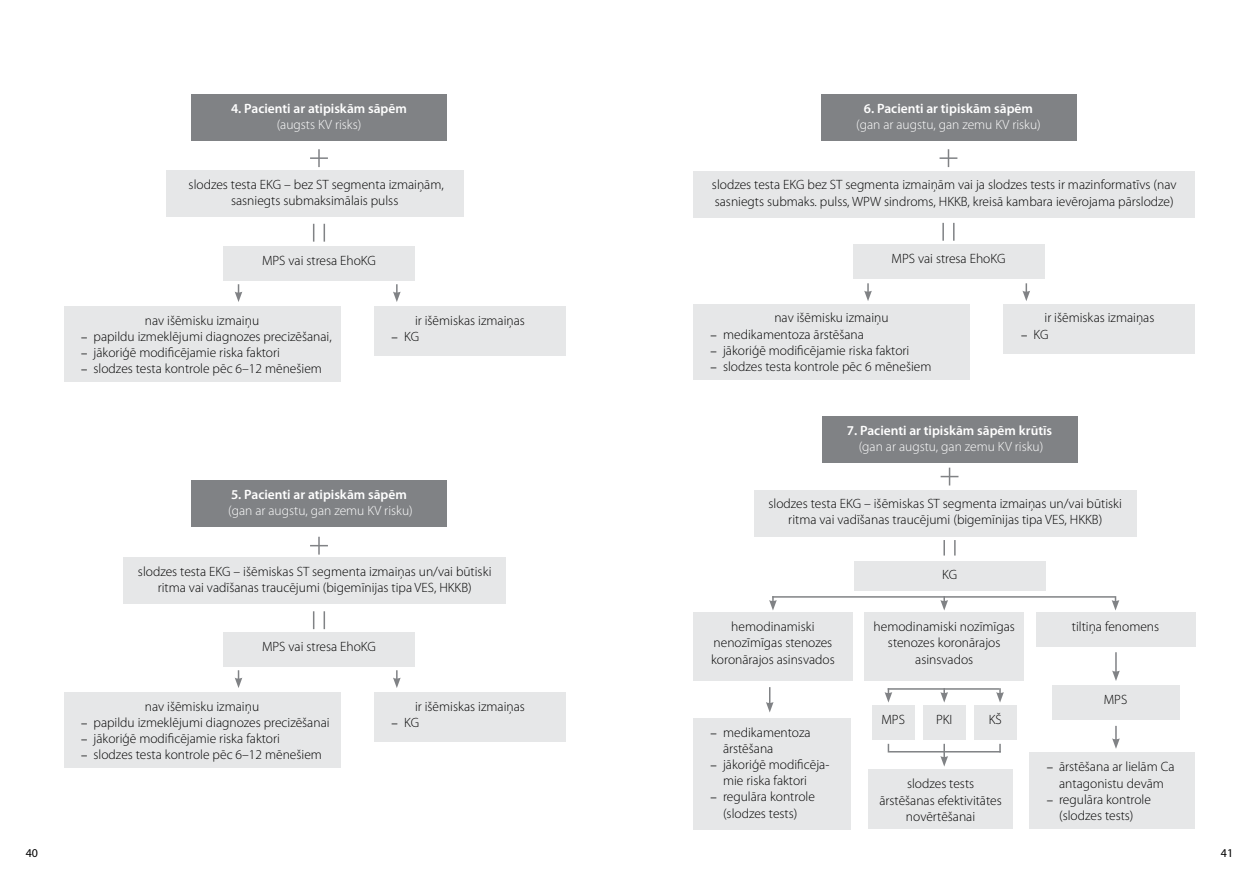
<style>
.page{position:relative;width:1259px;height:893px;background:#fff}
.page>*{position:absolute;margin:0;border:0;box-sizing:border-box;transform-origin:0 0}
.t1{font:300 13.5px/16.2px "Myriad Pro";color:#000;text-align:center}
.t2{font:600 13.5px "Myriad Pro";color:#fff}
.t3{font:300 13.5px "Myriad Pro";color:#fff}
.t4{font:12px "Myriad Pro";color:#000}
.s1{font-family:"Minion Pro";font-weight:400}
</style>
<div class="page">
<div style="left:191px;top:95px;width:255px;height:46px;background:#808285"></div>
<div style="left:166px;top:170px;width:297px;height:47px;background:#e6e7e8"></div>
<div style="left:223px;top:247px;width:192px;height:34px;background:#e6e7e8"></div>
<svg style="left:310px;top:149px;width:18px;height:18px"></svg>
<svg style="left:313px;top:224px;width:1px;height:18px"></svg>
<svg style="left:323px;top:224px;width:2px;height:18px"></svg>
<div style="left:64px;top:306px;width:276px;height:76px;background:#e6e7e8"></div>
<div style="left:374px;top:306px;width:192px;height:50px;background:#e6e7e8"></div>
<svg style="left:235px;top:284px;width:7px;height:18px"></svg>
<svg style="left:393px;top:284px;width:8px;height:18px"></svg>
<div style="left:821px;top:95px;width:255px;height:46px;background:#808285"></div>
<div style="left:693px;top:171px;width:502px;height:46px;background:#e6e7e8"></div>
<div style="left:853px;top:244px;width:191px;height:34px;background:#e6e7e8"></div>
<svg style="left:939px;top:149px;width:18px;height:18px"></svg>
<svg style="left:942px;top:223px;width:2px;height:18px"></svg>
<svg style="left:953px;top:223px;width:1px;height:18px"></svg>
<div style="left:693px;top:304px;width:276px;height:76px;background:#e6e7e8"></div>
<div style="left:1003px;top:304px;width:192px;height:49px;background:#e6e7e8"></div>
<svg style="left:864px;top:283px;width:8px;height:18px"></svg>
<svg style="left:1022px;top:283px;width:8px;height:18px"></svg>
<div style="left:191px;top:480px;width:255px;height:47px;background:#808285"></div>
<div style="left:123px;top:557px;width:383px;height:47px;background:#e6e7e8"></div>
<div style="left:223px;top:633px;width:192px;height:34px;background:#e6e7e8"></div>
<svg style="left:310px;top:537px;width:18px;height:18px"></svg>
<svg style="left:313px;top:611px;width:1px;height:18px"></svg>
<svg style="left:323px;top:611px;width:2px;height:18px"></svg>
<div style="left:64px;top:692px;width:276px;height:76px;background:#e6e7e8"></div>
<div style="left:374px;top:692px;width:192px;height:50px;background:#e6e7e8"></div>
<svg style="left:235px;top:670px;width:7px;height:18px"></svg>
<svg style="left:393px;top:670px;width:8px;height:18px"></svg>
<div style="left:822px;top:416px;width:255px;height:47px;background:#808285"></div>
<div style="left:754px;top:490px;width:382px;height:46px;background:#e6e7e8"></div>
<div style="left:854px;top:561px;width:191px;height:29px;background:#e6e7e8"></div>
<svg style="left:940px;top:468px;width:18px;height:17px"></svg>
<svg style="left:943px;top:540px;width:2px;height:15px"></svg>
<svg style="left:954px;top:540px;width:1px;height:15px"></svg>
<div style="left:693px;top:613px;width:159px;height:68px;background:#e6e7e8"></div>
<div style="left:693px;top:718px;width:157px;height:111px;background:#e6e7e8"></div>
<div style="left:864px;top:613px;width:160px;height:68px;background:#e6e7e8"></div>
<div style="left:868px;top:770px;width:144px;height:59px;background:#e6e7e8"></div>
<div style="left:1036px;top:613px;width:159px;height:34px;background:#e6e7e8"></div>
<div style="left:1029px;top:753px;width:166px;height:76px;background:#e6e7e8"></div>
<svg style="left:769px;top:598px;width:8px;height:12px"></svg>
<svg style="left:940px;top:598px;width:8px;height:12px"></svg>
<svg style="left:1111px;top:596px;width:8px;height:14px"></svg>
<hr style="left:772px;top:596px;width:343px;height:2px;background:#808285">
<div style="left:872px;top:705px;width:42px;height:35px;background:#e6e7e8"></div>
<div style="left:923px;top:705px;width:42px;height:35px;background:#e6e7e8"></div>
<div style="left:974px;top:705px;width:42px;height:35px;background:#e6e7e8"></div>
<div style="left:1051px;top:686px;width:128px;height:34px;background:#e6e7e8"></div>
<svg style="left:884px;top:690px;width:8px;height:13px"></svg>
<svg style="left:940px;top:690px;width:8px;height:13px"></svg>
<svg style="left:996px;top:688px;width:8px;height:15px"></svg>
<hr style="left:887px;top:688px;width:112px;height:2px;background:#808285">
<svg style="left:940px;top:744px;width:8px;height:23px"></svg>
<svg style="left:887px;top:744px;width:2px;height:8px"></svg>
<hr style="left:889px;top:751px;width:111px;height:1px;background:#808285">
<svg style="left:766px;top:687px;width:7px;height:25px"></svg>
<svg style="left:1112px;top:652px;width:7px;height:29px"></svg>
<svg style="left:1112px;top:726px;width:7px;height:23px"></svg>
<p class="t2" style="left:231px;top:100px;width:177px">4. Pacienti ar atipiskām sāpēm</p>
<p class="t3" style="left:277px;top:117px;width:86px">(augsts KV risks)</p>
<p class="t1" style="left:189px;top:176px;width:257px">slodzes testa EKG – bez ST segmenta izmaiņām, sasniegts submaksimālais pulss</p>
<p class="t1" style="left:262px;top:253px;width:115px">MPS vai stresa EhoKG</p>
<p class="t1" style="left:145px;top:312px;width:116px">nav išēmisku izmaiņu</p>
<p class="t1" style="left:81px;top:328px;width:252px"><span class="s1">–</span> papildu izmeklējumi diagnozes precizēšanai,</p>
<p class="t1" style="left:81px;top:345px;width:201px"><span class="s1">–</span> jākoriģē modificējamie riska faktori</p>
<p class="t1" style="left:81px;top:361px;width:243px"><span class="s1">–</span> slodzes testa kontrole pēc 6–12 mēnešiem</p>
<p class="t1" style="left:415px;top:312px;width:111px">ir išēmiskas izmaiņas</p>
<p class="t1" style="left:391px;top:328px;width:29px"><span class="s1">–</span> KG</p>
<p class="t2" style="left:231px;top:486px;width:177px">5. Pacienti ar atipiskām sāpēm</p>
<p class="t3" style="left:228px;top:503px;width:186px">(gan ar augstu, gan zemu KV risku)</p>
<p class="t1" style="left:138px;top:563px;width:355px">slodzes testa EKG – išēmiskas ST segmenta izmaiņas un/vai būtiski ritma vai vadīšanas traucējumi (bigemīnijas tipa VES, HKKB)</p>
<p class="t1" style="left:262px;top:639px;width:115px">MPS vai stresa EhoKG</p>
<p class="t1" style="left:145px;top:698px;width:116px">nav išēmisku izmaiņu</p>
<p class="t1" style="left:81px;top:714px;width:250px"><span class="s1">–</span> papildu izmeklējumi diagnozes precizēšanai</p>
<p class="t1" style="left:81px;top:730px;width:201px"><span class="s1">–</span> jākoriģē modificējamie riska faktori</p>
<p class="t1" style="left:81px;top:747px;width:243px"><span class="s1">–</span> slodzes testa kontrole pēc 6–12 mēnešiem</p>
<p class="t1" style="left:415px;top:698px;width:111px">ir išēmiskas izmaiņas</p>
<p class="t1" style="left:391px;top:714px;width:29px"><span class="s1">–</span> KG</p>
<p class="t2" style="left:864px;top:100px;width:171px">6. Pacienti ar tipiskām sāpēm</p>
<p class="t3" style="left:856px;top:117px;width:186px">(gan ar augstu, gan zemu KV risku)</p>
<p class="t1" style="left:712px;top:177px;width:466px;text-align:left">slodzes testa EKG bez ST segmenta izmaiņām vai ja slodzes tests ir mazinformatīvs (nav sasniegts submaks. pulss, WPW sindroms, HKKB, kreisā kambara ievērojama pārslodze)</p>
<p class="t1" style="left:891px;top:250px;width:115px">MPS vai stresa EhoKG</p>
<p class="t1" style="left:774px;top:310px;width:116px">nav išēmisku izmaiņu</p>
<p class="t1" style="left:710px;top:326px;width:155px"><span class="s1">–</span> medikamentoza ārstēšana</p>
<p class="t1" style="left:710px;top:342px;width:201px"><span class="s1">–</span> jākoriģē modificējamie riska faktori</p>
<p class="t1" style="left:710px;top:358px;width:223px"><span class="s1">–</span> slodzes testa kontrole pēc 6 mēnešiem</p>
<p class="t1" style="left:1044px;top:310px;width:111px">ir išēmiskas izmaiņas</p>
<p class="t1" style="left:1020px;top:326px;width:29px"><span class="s1">–</span> KG</p>
<p class="t2" style="left:847px;top:421px;width:207px">7. Pacienti ar tipiskām sāpēm krūtīs</p>
<p class="t3" style="left:858px;top:438px;width:186px">(gan ar augstu, gan zemu KV risku)</p>
<p class="t1" style="left:768px;top:496px;width:355px">slodzes testa EKG – išēmiskas ST segmenta izmaiņas un/vai būtiski ritma vai vadīšanas traucējumi (bigemīnijas tipa VES, HKKB)</p>
<p class="t1" style="left:711px;top:618px;width:125px">hemodinamiski nenozīmīgas stenozes koronārajos asinsvados</p>
<p class="t1" style="left:723px;top:724px;width:89px;text-align:left;text-indent:-13px"><span class="s1">–</span> medikamentoza ārstēšana</p>
<p class="t1" style="left:723px;top:756px;width:108px;text-align:left;text-indent:-13px"><span class="s1">–</span> jākoriģē modificēja&shy;mie riska faktori</p>
<p class="t1" style="left:710px;top:789px;width:106px"><span class="s1">–</span> regulāra kontrole (slodzes tests)</p>
<p class="t1" style="left:942px;top:567px;width:17px">KG</p>
<p class="t1" style="left:873px;top:618px;width:143px">hemodinamiski nozīmīgas stenozes koronārajos asinsvados</p>
<p class="t1" style="left:881px;top:711px;width:25px">MPS</p>
<p class="t1" style="left:936px;top:711px;width:18px">PKI</p>
<p class="t1" style="left:988px;top:711px;width:14px">KŠ</p>
<p class="t1" style="left:879px;top:776px;width:124px">slodzes tests ārstēšanas efektivitātes novērtēšanai</p>
<p class="t1" style="left:1071px;top:618px;width:89px">tiltiņa fenomens</p>
<p class="t1" style="left:1103px;top:691px;width:25px">MPS</p>
<p class="t1" style="left:1046px;top:759px;width:130px"><span class="s1">–</span> ārstēšana ar lielām Ca antagonistu devām</p>
<p class="t1" style="left:1046px;top:791px;width:106px"><span class="s1">–</span> regulāra kontrole (slodzes tests)</p>
<p class="t4" style="left:26px;top:846px;width:14px">40</p>
<p class="t4" style="left:1221px;top:846px;width:14px">41</p>
</div>
